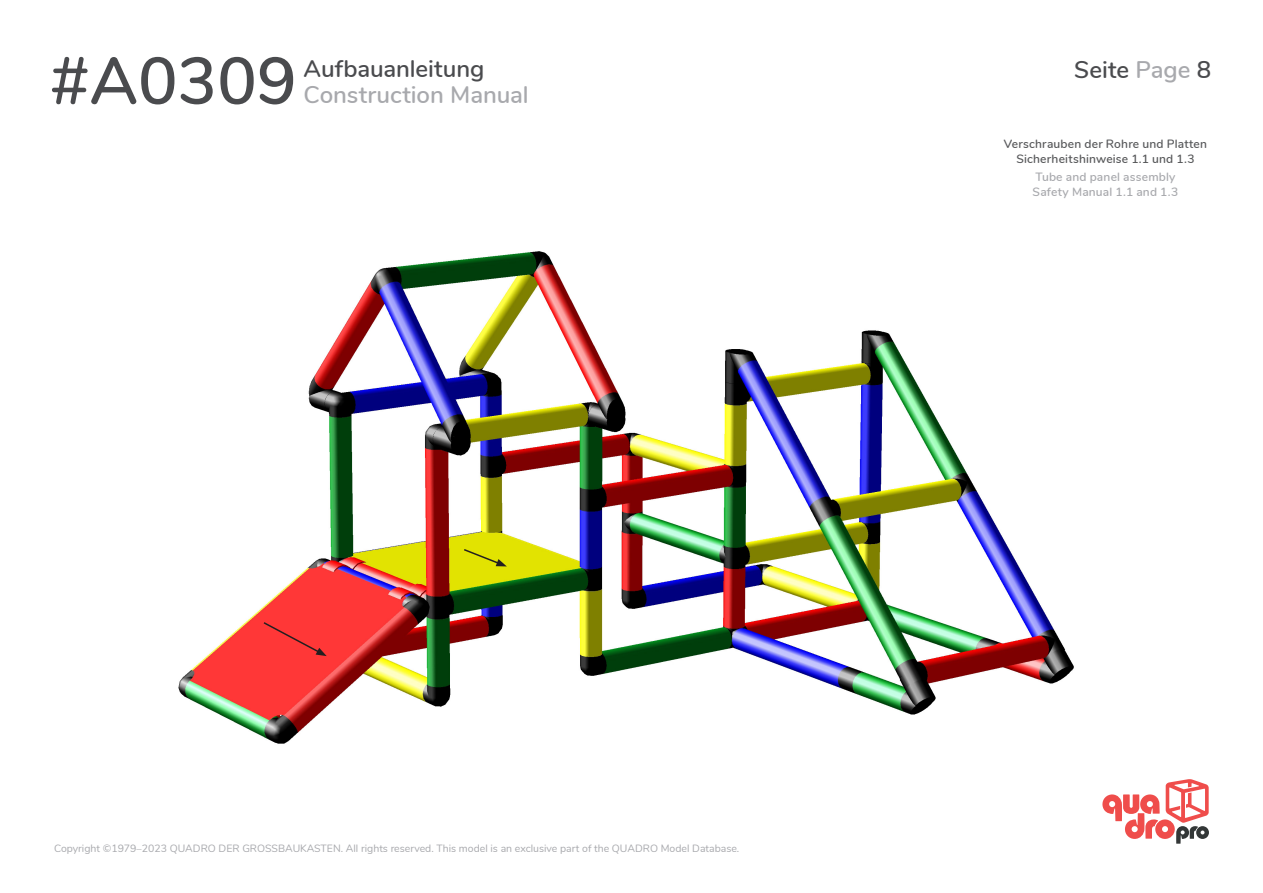
<style>
.page{position:relative;width:1263px;height:893px;background:#fff}
.page>*{position:absolute;margin:0;border:0;box-sizing:border-box;transform-origin:0 0}
.t1{font:600 66px "Nunito";color:#4a4b4e}
.t2{font:600 24px "Nunito";letter-spacing:-.005em;color:#4a4b4e}
.t3{font:600 24px "Nunito";letter-spacing:-.005em;color:#a8a9ad}
.Help_DE{font:600 12px/14.4px "Nunito";letter-spacing:.015em;color:#57585a;text-align:center}
.Help_EN{font:600 12px/14.4px "Nunito";letter-spacing:.015em;color:#a8a9ad}
.t4{font:10.5px "Nunito";color:#a8a9ad}
.s1{color:#a8a9ad}
</style>
<div class="page">
<svg style="left:1102px;top:779px;width:107px;height:65px"></svg>
<img style="left:178px;top:251px;width:896px;height:493px">
<svg style="left:262px;top:621px;width:65px;height:35px"></svg>
<svg style="left:462px;top:548px;width:45px;height:18px"></svg>
<h1 class="t1" style="left:50px;top:32px;width:248px">#A0309</h1>
<h2 class="t2" style="left:304px;top:51px;width:182px">Aufbauanleitung</h2>
<h2 class="t3" style="left:304px;top:77px;width:226px">Construction Manual</h2>
<p class="t4" style="left:54px;top:840px;width:687px">Copyright ©1979–2023 QUADRO DER GROSSBAUKASTEN. All rights reserved. This model is an exclusive part of the QUADRO Model Database.</p>
<h2 class="t2" style="left:1074px;top:52px;width:138px">Seite <span class="s1">Page</span> 8</h2>
<p class="Help_DE" style="left:1004px;top:136px;width:205px">Verschrauben der Rohre und Platten<br>Sicherheitshinweise 1.1 und 1.3</p>
<p class="Help_EN" style="left:1032px;top:169px;width:147px">Tube and panel assembly<br>Safety Manual 1.1 and 1.3</p>
</div>
